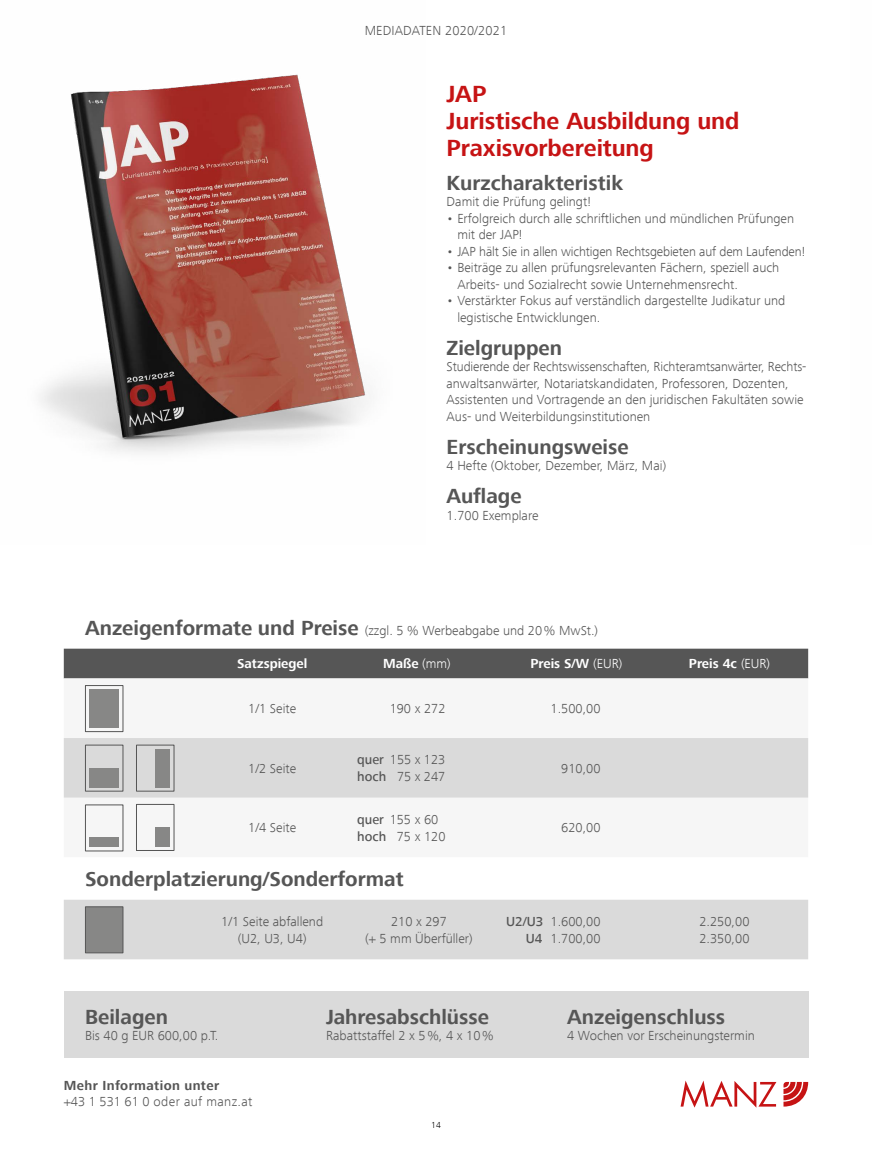
<style>
.page{position:relative;width:872px;height:1149px;background:#fff}
.page>*{position:absolute;margin:0;border:0;box-sizing:border-box;transform-origin:0 0}
.TopTitelAutorText{font:700 24px "Frutiger Next Com";letter-spacing:-.005em;color:#c61314}
.TopTitelAutorText-2{font:700 21px "Frutiger Next Com";color:#565656}
.TopTitelAutorText-3{font:300 13.5px/16.5px "Frutiger Next Com";color:#565656}
.t1{font:700 13.5px "Frutiger Next Com";color:#fff}
.TopTitelAutorText-4{font:300 13.5px "Frutiger Next Com";letter-spacing:.025em;color:#565656}
.t2{font:700 13.5px "Frutiger Next Com";letter-spacing:.03em;color:#565656}
.t3{font:300 9px "Frutiger Next Com";color:#000}
.s1{font-weight:700;font-size:21px}
.s2{font-weight:300}
.s3{font-weight:500}
</style>
<div class="page">
<svg style="left:680px;top:1080px;width:96px;height:27px"></svg>
<svg style="left:783px;top:1081px;width:25px;height:25px"></svg>
<img style="left:40px;top:74px;width:330px;height:379px">
<div style="left:64px;top:991px;width:744px;height:66px;background:#dadada"></div>
<div style="left:64px;top:648px;width:744px;height:30px;background:#565656"></div>
<div style="left:64px;top:678px;width:744px;height:55px;background:#f6f6f6"></div>
<svg style="left:64px;top:738px;width:744px;height:221px;fill:#dadada"></svg>
<div style="left:85px;top:685px;width:38px;height:46px;border:1px solid #565656"></div>
<div style="left:89px;top:689px;width:30px;height:38px;background:#878786"></div>
<div style="left:85px;top:906px;width:38px;height:46px;background:#878786;border:1px solid #565656"></div>
<div style="left:85px;top:744px;width:38px;height:47px;border:1px solid #565656"></div>
<div style="left:89px;top:767px;width:30px;height:20px;background:#878786"></div>
<div style="left:136px;top:744px;width:38px;height:47px;border:1px solid #565656"></div>
<div style="left:155px;top:748px;width:15px;height:39px;background:#878786"></div>
<div style="left:89px;top:837px;width:30px;height:9px;background:#878786"></div>
<div style="left:136px;top:803px;width:38px;height:47px;border:1px solid #565656"></div>
<div style="left:155px;top:827px;width:15px;height:19px;background:#878786"></div>
<p class="TopTitelAutorText-3" style="left:365px;top:22px;width:144px">MEDIADATEN 2020/2021</p>
<p class="TopTitelAutorText" style="left:446px;top:81px;width:41px">JAP</p>
<p class="TopTitelAutorText" style="left:446px;top:108px;width:294px">Juristische Ausbildung und</p>
<p class="TopTitelAutorText" style="left:446px;top:135px;width:209px">Praxisvorbereitung</p>
<p class="TopTitelAutorText-2" style="left:446px;top:170px;width:178px">Kurzcharakteristik</p>
<p class="TopTitelAutorText-3" style="left:446px;top:193px;width:146px">Damit die Prüfung gelingt!</p>
<p class="TopTitelAutorText-3" style="left:457px;top:210px;width:338px;text-indent:-11px">• Erfolgreich durch alle schriftlichen und mündlichen Prüfungen mit der JAP!</p>
<p class="TopTitelAutorText-3" style="left:446px;top:243px;width:360px">• JAP hält Sie in allen wichtigen Rechtsgebieten auf dem Laufenden!</p>
<p class="TopTitelAutorText-3" style="left:457px;top:259px;width:323px;text-indent:-11px">• Beiträge zu allen prüfungsrelevanten Fächern, speziell auch<br>Arbeits- und Sozialrecht sowie Unternehmensrecht.</p>
<p class="TopTitelAutorText-3" style="left:457px;top:292px;width:329px;text-indent:-11px">• Verstärkter Fokus auf verständlich dargestellte Judikatur und legistische Entwicklungen.</p>
<p class="TopTitelAutorText-2" style="left:446px;top:335px;width:117px">Zielgruppen</p>
<p class="TopTitelAutorText-3" style="left:446px;top:358px;width:360px">Studierende der Rechtswissenschaften, Richteramtsanwärter, Rechts&shy;anwaltsanwärter, Notariatskandidaten, Professoren, Dozenten, Assistenten und Vortragende an den juridischen Fakultäten sowie Aus- und Weiterbildungsinstitutionen</p>
<p class="TopTitelAutorText-2" style="left:446px;top:434px;width:184px">Erscheinungsweise</p>
<p class="TopTitelAutorText-3" style="left:446px;top:457px;width:221px">4 Hefte (Oktober, Dezember, März, Mai)</p>
<p class="TopTitelAutorText-2" style="left:446px;top:484px;width:76px">Auflage</p>
<p class="TopTitelAutorText-3" style="left:446px;top:507px;width:93px">1.700 Exemplare</p>
<p class="TopTitelAutorText-3" style="left:85px;top:622px;width:514px"><span class="s1">Anzeigenformate und Preise</span> (zzgl. 5 % Werbeabgabe und 20% MwSt.)</p>
<p class="t1" style="left:237px;top:656px;width:72px">Satzspiegel</p>
<p class="t1" style="left:383px;top:656px;width:69px">Maße <span class="s2">(mm)</span></p>
<p class="t1" style="left:530px;top:656px;width:93px">Preis S/W <span class="s2">(EUR)</span></p>
<p class="t1" style="left:689px;top:656px;width:83px">Preis 4c <span class="s2">(EUR)</span></p>
<p class="TopTitelAutorText-3" style="left:248px;top:700px;width:49px">1/1 Seite</p>
<p class="TopTitelAutorText-3" style="left:390px;top:700px;width:57px">190 x 272</p>
<p class="TopTitelAutorText-3" style="left:550px;top:700px;width:52px">1.500,00</p>
<p class="TopTitelAutorText-3" style="left:248px;top:759px;width:49px">1/2 Seite</p>
<p class="TopTitelAutorText-3" style="left:248px;top:819px;width:49px">1/4 Seite</p>
<p class="TopTitelAutorText-3" style="left:357px;top:751px;width:89px"><span class="s3">quer</span> 155 x 123</p>
<p class="TopTitelAutorText-3" style="left:357px;top:768px;width:89px"><span class="s3">hoch</span> 75 x 247</p>
<p class="TopTitelAutorText-3" style="left:357px;top:811px;width:83px"><span class="s3">quer</span> 155 x 60</p>
<p class="TopTitelAutorText-3" style="left:357px;top:827px;width:90px"><span class="s3">hoch</span> 75 x 120</p>
<p class="TopTitelAutorText-2" style="left:85px;top:866px;width:320px">Sonderplatzierung/Sonderformat</p>
<p class="TopTitelAutorText-3" style="left:221px;top:913px;width:103px">1/1 Seite abfallend</p>
<p class="TopTitelAutorText-3" style="left:238px;top:929px;width:70px">(U2, U3, U4)</p>
<p class="TopTitelAutorText-3" style="left:391px;top:913px;width:57px">210 x 297</p>
<p class="TopTitelAutorText-3" style="left:365px;top:929px;width:109px">(+ 5 mm Überfüller)</p>
<p class="TopTitelAutorText-3" style="left:561px;top:759px;width:41px">910,00</p>
<p class="TopTitelAutorText-3" style="left:561px;top:819px;width:41px">620,00</p>
<p class="TopTitelAutorText-3" style="left:506px;top:913px;width:96px"><span class="s3">U2/U3</span> 1.600,00</p>
<p class="TopTitelAutorText-3" style="left:525px;top:929px;width:76px"><span class="s3">U4</span> 1.700,00</p>
<p class="TopTitelAutorText-3" style="left:699px;top:913px;width:52px">2.250,00</p>
<p class="TopTitelAutorText-3" style="left:699px;top:929px;width:52px">2.350,00</p>
<p class="TopTitelAutorText-2" style="left:85px;top:1004px;width:84px">Beilagen</p>
<p class="TopTitelAutorText-3" style="left:85px;top:1027px;width:135px">Bis 40 g EUR 600,00 p.T.</p>
<p class="t2" style="left:64px;top:1077px;width:157px">Mehr Information unter</p>
<p class="TopTitelAutorText-4" style="left:64px;top:1093px;width:190px">+43 1 531 61 0 oder auf manz.at</p>
<p class="TopTitelAutorText-2" style="left:326px;top:1004px;width:164px">Jahresabschlüsse</p>
<p class="TopTitelAutorText-3" style="left:326px;top:1027px;width:169px">Rabattstaffel 2 x 5%, 4 x 10%</p>
<p class="t3" style="left:431px;top:1119px;width:11px">14</p>
<p class="TopTitelAutorText-2" style="left:567px;top:1004px;width:160px">Anzeigenschluss</p>
<p class="TopTitelAutorText-3" style="left:567px;top:1027px;width:189px">4 Wochen vor Erscheinungstermin</p>
</div>
